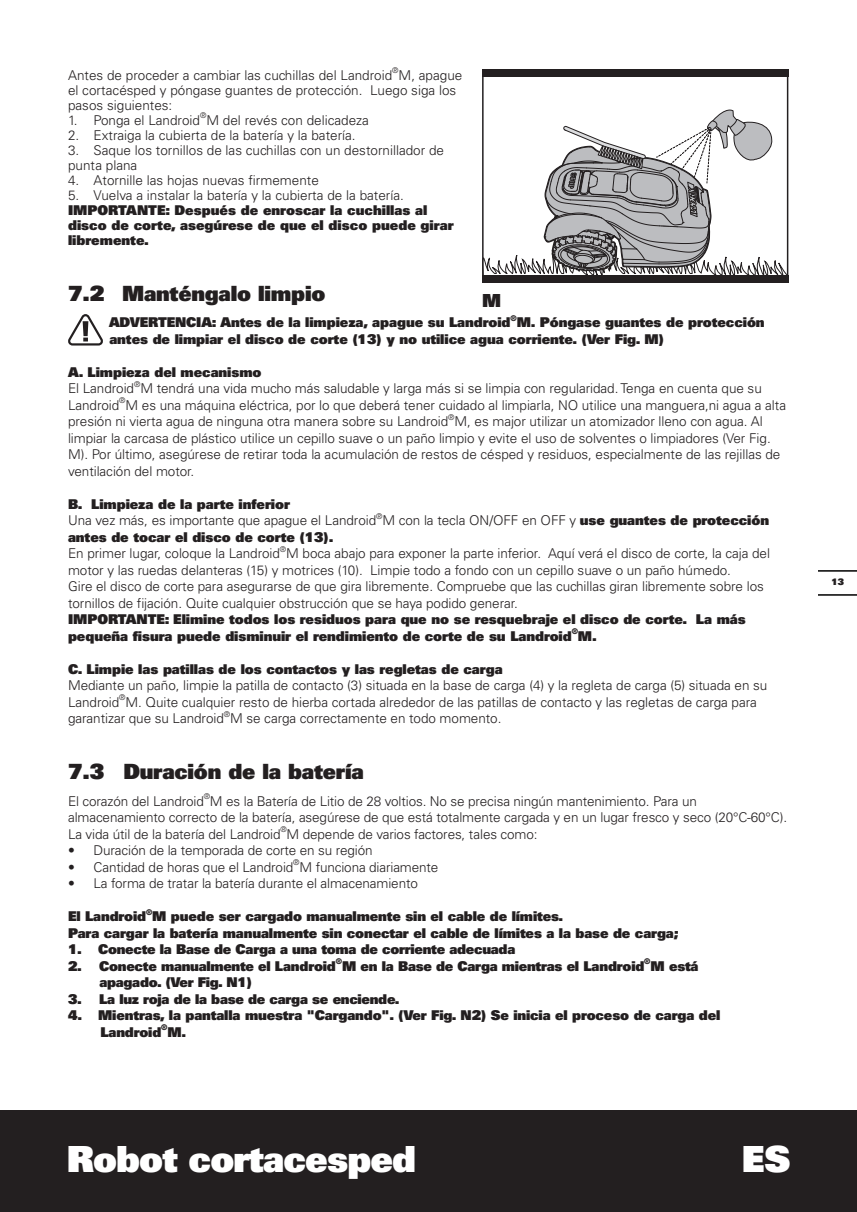
<style>
.page{position:relative;width:857px;height:1212px;background:#fff}
.page>*{position:absolute;margin:0;border:0;box-sizing:border-box;transform-origin:0 0}
.t1{font:900 36px "Univers";letter-spacing:-.025em;color:#fff}
.t2{font:900 21px "Univers";letter-spacing:-.01em;color:#231f20}
.t3{font:900 18px "Univers";color:#231f20}
.t4{font:300 13.5px/16.5px "Univers";letter-spacing:-.005em;color:#231f20}
.t5{font:900 13.5px/16.5px "Univers";letter-spacing:-.005em;color:#231f20}
.t6{font:900 9px "Univers";color:#231f20}
.t7{font:300 7.8px "Univers";color:#231f20}
.t8{font:900 7.8px "Univers";color:#231f20}
.s1{font-weight:900}
</style>
<div class="page">
<div style="left:0;top:1110px;width:857px;height:102px;background:#231f20"></div>
<hr style="left:819px;top:594px;width:38px;height:2px;background:#000">
<hr style="left:819px;top:570px;width:38px;height:2px;background:#000">
<svg style="left:68px;top:314px;width:35px;height:31px"></svg>
<svg style="left:485px;top:76px;width:300px;height:1px"></svg>
<div style="left:482px;top:69px;width:306px;height:7px;background:#231f20"></div>
<div style="left:482px;top:276px;width:306px;height:7px;background:#231f20"></div>
<svg style="left:483px;top:84px;width:305px;height:192px"></svg>
<p class="t4" style="left:68px;top:67px;width:326px">Antes de proceder a cambiar las cuchillas del Landroid</p>
<p class="t7" style="left:392px;top:66px;width:8px">®</p>
<p class="t4" style="left:68px;top:67px;width:396px;line-height:15px;text-indent:330px">M, apague el cortacésped y póngase guantes de protección. Luego siga los pasos siguientes:</p>
<p class="t4" style="left:68px;top:112px;width:134px">1. Ponga el Landroid</p>
<p class="t7" style="left:200px;top:111px;width:8px">®</p>
<p class="t4" style="left:206px;top:112px;width:164px">M del revés con delicadeza</p>
<p class="t4" style="left:68px;top:127px;width:289px">2. Extraiga la cubierta de la batería y la batería.</p>
<p class="t4" style="left:68px;top:142px;width:377px;line-height:15px">3. Saque los tornillos de las cuchillas con un destornillador de punta plana</p>
<p class="t4" style="left:68px;top:172px;width:252px">4. Atornille las hojas nuevas firmemente</p>
<p class="t4" style="left:68px;top:187px;width:337px">5. Vuelva a instalar la batería y la cubierta de la batería.</p>
<p class="t5" style="left:68px;top:202px;width:387px;line-height:15px">IMPORTANTE: Después de enroscar la cuchillas al disco de corte, asegúrese de que el disco puede girar libremente.</p>
<h2 class="t2" style="left:68px;top:279px;width:259px">7.2 Manténgalo limpio</h2>
<p class="t5" style="left:109px;top:314px;width:403px">ADVERTENCIA: Antes de la limpieza, apague su Landroid</p>
<p class="t8" style="left:510px;top:313px;width:8px">®</p>
<h3 class="t3" style="left:482px;top:289px;width:21px">M</h3>
<p class="t5" style="left:109px;top:314px;width:657px;text-indent:407px">M. Póngase guantes de protección antes de limpiar el disco de corte (13) y no utilice agua corriente. (Ver Fig. M)</p>
<p class="t5" style="left:68px;top:363px;width:195px">A. Limpieza del mecanismo</p>
<p class="t4" style="left:68px;top:380px;width:68px">El Landroid</p>
<p class="t7" style="left:134px;top:379px;width:8px">®</p>
<p class="t4" style="left:140px;top:380px;width:623px">M tendrá una vida mucho más saludable y larga más si se limpia con regularidad. Tenga en cuenta que su</p>
<p class="t4" style="left:68px;top:397px;width:53px">Landroid</p>
<p class="t7" style="left:119px;top:396px;width:8px">®</p>
<p class="t4" style="left:68px;top:397px;width:719px;text-indent:57px">M es una máquina eléctrica, por lo que deberá tener cuidado al limpiarla, NO utilice una manguera,ni agua a alta presión ni vierta agua de ninguna otra manera sobre su Landroid</p>
<p class="t7" style="left:448px;top:412px;width:8px">®</p>
<p class="t4" style="left:68px;top:413px;width:714px;text-indent:386px">M, es major utilizar un atomizador lleno con agua. Al limpiar la carcasa de plástico utilice un cepillo suave o un paño limpio y evite el uso de solventes o limpiadores (Ver Fig.<br>M). Por último, asegúrese de retirar toda la acumulación de restos de césped y residuos, especialmente de las rejillas de ventilación del motor.</p>
<p class="t5" style="left:68px;top:495px;width:223px">B. Limpieza de la parte inferior</p>
<p class="t4" style="left:68px;top:512px;width:310px">Una vez más, es importante que apague el Landroid</p>
<p class="t7" style="left:376px;top:511px;width:8px">®</p>
<p class="t4" style="left:382px;top:512px;width:388px">M con la tecla ON/OFF en OFF y <span class="s1">use guantes de protección</span></p>
<p class="t5" style="left:68px;top:528px;width:267px">antes de tocar el disco de corte (13).</p>
<p class="t4" style="left:68px;top:545px;width:213px">En primer lugar, coloque la Landroid</p>
<p class="t7" style="left:280px;top:544px;width:8px">®</p>
<p class="t4" style="left:68px;top:545px;width:703px;text-indent:218px">M boca abajo para exponer la parte inferior. Aquí verá el disco de corte, la caja del motor y las ruedas delanteras (15) y motrices (10). Limpie todo a fondo con un cepillo suave o un paño húmedo.<br>Gire el disco de corte para asegurarse de que gira libremente. Compruebe que las cuchillas giran libremente sobre los tornillos de fijación. Quite cualquier obstrucción que se haya podido generar.</p>
<p class="t5" style="left:68px;top:611px;width:679px">IMPORTANTE: Elimine todos los residuos para que no se resquebraje el disco de corte. La más pequeña fisura puede disminuir el rendimiento de corte de su Landroid</p>
<p class="t8" style="left:572px;top:626px;width:8px">®</p>
<p class="t5" style="left:578px;top:627px;width:20px">M.</p>
<p class="t5" style="left:68px;top:660px;width:436px">C. Limpie las patillas de los contactos y las regletas de carga</p>
<p class="t4" style="left:68px;top:677px;width:701px">Mediante un paño, limpie la patilla de contacto (3) situada en la base de carga (4) y la regleta de carga (5) situada en su<br>Landroid</p>
<p class="t7" style="left:119px;top:693px;width:8px">®</p>
<p class="t4" style="left:68px;top:694px;width:690px;text-indent:57px">M. Quite cualquier resto de hierba cortada alrededor de las patillas de contacto y las regletas de carga para garantizar que su Landroid</p>
<p class="t7" style="left:224px;top:709px;width:8px">®</p>
<p class="t4" style="left:230px;top:710px;width:273px">M se carga correctamente en todo momento.</p>
<h2 class="t2" style="left:68px;top:758px;width:297px">7.3 Duración de la batería</h2>
<p class="t4" style="left:68px;top:793px;width:137px">El corazón del Landroid</p>
<p class="t7" style="left:204px;top:792px;width:8px">®</p>
<p class="t4" style="left:68px;top:793px;width:720px;text-indent:142px">M es la Batería de Litio de 28 voltios. No se precisa ningún mantenimiento. Para un almacenamiento correcto de la batería, asegúrese de que está totalmente cargada y en un lugar fresco y seco (20°C-60°C).<br>La vida útil de la batería del Landroid M depende de varios factores, tales como:</p>
<p class="t7" style="left:280px;top:825px;width:8px">®</p>
<p class="t4" style="left:68px;top:842px;width:306px">• Duración de la temporada de corte en su región</p>
<p class="t4" style="left:68px;top:859px;width:372px">• Cantidad de horas que el Landroid M funciona diariamente</p>
<p class="t7" style="left:293px;top:858px;width:8px">®</p>
<p class="t4" style="left:68px;top:875px;width:351px">• La forma de tratar la batería durante el almacenamiento</p>
<p class="t5" style="left:68px;top:908px;width:80px">El Landroid</p>
<p class="t8" style="left:146px;top:907px;width:8px">®</p>
<p class="t5" style="left:68px;top:908px;width:612px;text-indent:84px">M puede ser cargado manualmente sin el cable de límites.<br>Para cargar la batería manualmente sin conectar el cable de límites a la base de carga;</p>
<p class="t5" style="left:68px;top:941px;width:449px">1. Conecte la Base de Carga a una toma de corriente adecuada</p>
<p class="t5" style="left:68px;top:957px;width:578px">2. Conecte manualmente el Landroid M en la Base de Carga mientras el Landroid</p>
<p class="t8" style="left:336px;top:956px;width:8px">®</p>
<p class="t8" style="left:644px;top:956px;width:8px">®</p>
<p class="t5" style="left:650px;top:957px;width:50px">M está</p>
<p class="t5" style="left:99px;top:974px;width:154px">apagado. (Ver Fig. N1)</p>
<p class="t5" style="left:68px;top:990px;width:333px">3. La luz roja de la base de carga se enciende.</p>
<p class="t5" style="left:100px;top:1007px;width:621px;text-indent:-32px">4. Mientras, la pantalla muestra "Cargando". (Ver Fig. N2) Se inicia el proceso de carga del<br>Landroid M.</p>
<p class="t8" style="left:161px;top:1022px;width:8px">®</p>
<p class="t6" style="left:831px;top:576px;width:14px">13</p>
<h1 class="t1" style="left:67px;top:1135px;width:351px">Robot cortacesped</h1>
<h1 class="t1" style="left:742px;top:1135px;width:50px">ES</h1>
</div>
